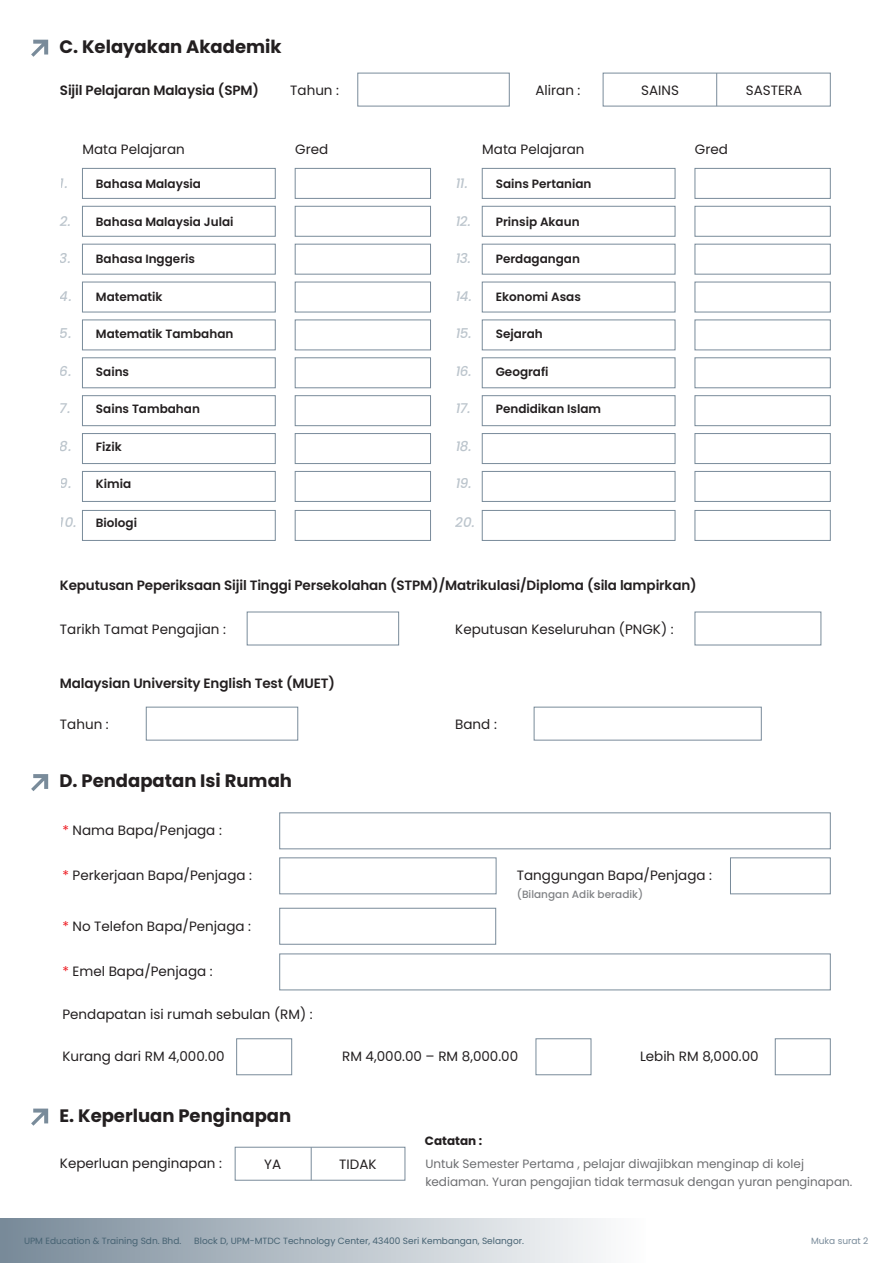
<style>
.page{position:relative;width:893px;height:1263px;background:#fff}
.page>*{position:absolute;margin:0;border:0;box-sizing:border-box;transform-origin:0 0}
.t1{font:700 18px "Poppins";color:#231f20}
.t2{font:13.5px "Poppins";color:#231f20}
.t3{font:600 13.5px "Poppins";letter-spacing:-.01em;color:#231f20}
.t4{font:italic 500 13.5px "Poppins";color:#798b9a}
.t5{font:600 12px "Poppins";color:#231f20}
.t6{font:12px/18px "Poppins";color:#6c6d70}
.t7{font:700 12px "Poppins";color:#231f20}
.t8{font:500 10.5px "Poppins";color:#808285}
.t9{font:9px "Poppins";color:#466272}
.t10{font:9px "Poppins";color:#798b9a}
.s1{font-weight:500;font-style:italic;font-size:13.5px;color:#798b9a}
.s2{color:#ee1d23}
</style>
<div class="page">
<div style="left:0;top:1219px;width:646px;height:44px;background:linear-gradient(to right,#778999,#fdfdfe)"></div>
<svg style="left:31px;top:40px;width:17px;height:17px"></svg>
<svg style="left:31px;top:1108px;width:17px;height:18px"></svg>
<div style="left:357px;top:73px;width:153px;height:33px;border:1px solid #798b9a"></div>
<div style="left:603px;top:73px;width:228px;height:33px;border:1px solid #798b9a"></div>
<div style="left:82px;top:168px;width:194px;height:31px;border:1px solid #798b9a"></div>
<div style="left:295px;top:168px;width:136px;height:31px;border:1px solid #798b9a"></div>
<div style="left:82px;top:206px;width:194px;height:31px;border:1px solid #798b9a"></div>
<div style="left:295px;top:206px;width:136px;height:31px;border:1px solid #798b9a"></div>
<div style="left:82px;top:244px;width:194px;height:31px;border:1px solid #798b9a"></div>
<div style="left:295px;top:244px;width:136px;height:31px;border:1px solid #798b9a"></div>
<div style="left:82px;top:320px;width:194px;height:30px;border:1px solid #798b9a"></div>
<div style="left:295px;top:320px;width:136px;height:30px;border:1px solid #798b9a"></div>
<div style="left:82px;top:357px;width:194px;height:31px;border:1px solid #798b9a"></div>
<div style="left:295px;top:357px;width:136px;height:31px;border:1px solid #798b9a"></div>
<div style="left:82px;top:395px;width:194px;height:31px;border:1px solid #798b9a"></div>
<div style="left:295px;top:395px;width:136px;height:31px;border:1px solid #798b9a"></div>
<div style="left:82px;top:433px;width:194px;height:31px;border:1px solid #798b9a"></div>
<div style="left:295px;top:433px;width:136px;height:31px;border:1px solid #798b9a"></div>
<div style="left:82px;top:471px;width:194px;height:31px;border:1px solid #798b9a"></div>
<div style="left:295px;top:471px;width:136px;height:31px;border:1px solid #798b9a"></div>
<div style="left:146px;top:707px;width:152px;height:33px;border:1px solid #798b9a"></div>
<div style="left:534px;top:707px;width:228px;height:33px;border:1px solid #798b9a"></div>
<hr style="left:716px;top:73px;width:1px;height:33px;background:#798b9a">
<div style="left:82px;top:510px;width:194px;height:31px;border:1px solid #798b9a"></div>
<div style="left:295px;top:510px;width:136px;height:31px;border:1px solid #798b9a"></div>
<div style="left:482px;top:510px;width:193px;height:31px;border:1px solid #798b9a"></div>
<div style="left:695px;top:510px;width:136px;height:31px;border:1px solid #798b9a"></div>
<div style="left:482px;top:168px;width:193px;height:31px;border:1px solid #798b9a"></div>
<div style="left:695px;top:168px;width:136px;height:31px;border:1px solid #798b9a"></div>
<div style="left:482px;top:206px;width:193px;height:31px;border:1px solid #798b9a"></div>
<div style="left:695px;top:206px;width:136px;height:31px;border:1px solid #798b9a"></div>
<div style="left:482px;top:244px;width:193px;height:31px;border:1px solid #798b9a"></div>
<div style="left:695px;top:244px;width:136px;height:31px;border:1px solid #798b9a"></div>
<div style="left:482px;top:320px;width:193px;height:30px;border:1px solid #798b9a"></div>
<div style="left:695px;top:320px;width:136px;height:30px;border:1px solid #798b9a"></div>
<div style="left:482px;top:357px;width:193px;height:31px;border:1px solid #798b9a"></div>
<div style="left:695px;top:357px;width:136px;height:31px;border:1px solid #798b9a"></div>
<div style="left:482px;top:395px;width:193px;height:31px;border:1px solid #798b9a"></div>
<div style="left:695px;top:395px;width:136px;height:31px;border:1px solid #798b9a"></div>
<div style="left:482px;top:433px;width:193px;height:31px;border:1px solid #798b9a"></div>
<div style="left:695px;top:433px;width:136px;height:31px;border:1px solid #798b9a"></div>
<div style="left:482px;top:471px;width:193px;height:31px;border:1px solid #798b9a"></div>
<div style="left:695px;top:471px;width:136px;height:31px;border:1px solid #798b9a"></div>
<div style="left:279px;top:812px;width:552px;height:37px;border:1px solid #798b9a"></div>
<div style="left:279px;top:857px;width:217px;height:37px;border:1px solid #798b9a"></div>
<div style="left:279px;top:908px;width:217px;height:37px;border:1px solid #798b9a"></div>
<div style="left:279px;top:953px;width:552px;height:37px;border:1px solid #798b9a"></div>
<div style="left:730px;top:857px;width:101px;height:37px;border:1px solid #798b9a"></div>
<div style="left:236px;top:1038px;width:56px;height:37px;border:1px solid #798b9a"></div>
<div style="left:536px;top:1038px;width:55px;height:37px;border:1px solid #798b9a"></div>
<div style="left:775px;top:1038px;width:56px;height:37px;border:1px solid #798b9a"></div>
<svg style="left:31px;top:774px;width:17px;height:17px"></svg>
<div style="left:235px;top:1147px;width:170px;height:33px;border:1px solid #798b9a"></div>
<hr style="left:311px;top:1147px;width:1px;height:33px;background:#798b9a">
<h1 class="t1" style="left:59px;top:36px;width:224px">C. Kelayakan Akademik</h1>
<p class="t3" style="left:60px;top:83px;width:201px">Sijil Pelajaran Malaysia (SPM)</p>
<p class="t2" style="left:290px;top:83px;width:50px">Tahun :</p>
<p class="t2" style="left:535px;top:83px;width:47px">Aliran :</p>
<p class="t2" style="left:641px;top:83px;width:39px">SAINS</p>
<p class="t2" style="left:746px;top:83px;width:58px">SASTERA</p>
<p class="t2" style="left:82px;top:141px;width:104px">Mata Pelajaran</p>
<p class="t2" style="left:295px;top:141px;width:35px">Gred</p>
<p class="t4" style="left:60px;top:176px;width:9px">1.</p>
<p class="t4" style="left:60px;top:213px;width:13px">2.</p>
<p class="t4" style="left:60px;top:251px;width:13px">3.</p>
<p class="t4" style="left:60px;top:288px;width:13px">4.</p>
<p class="t4" style="left:60px;top:326px;width:13px">5.</p>
<p class="t4" style="left:60px;top:363px;width:13px">6.</p>
<p class="t4" style="left:60px;top:401px;width:12px">7.</p>
<p class="t4" style="left:60px;top:438px;width:13px">8.</p>
<p class="t4" style="left:60px;top:476px;width:13px">9.</p>
<p class="t4" style="left:455px;top:176px;width:14px">11.</p>
<p class="t4" style="left:455px;top:213px;width:17px">12.</p>
<p class="t4" style="left:455px;top:251px;width:17px">13.</p>
<p class="t4" style="left:455px;top:288px;width:18px">14.</p>
<p class="t4" style="left:455px;top:326px;width:18px">15.</p>
<p class="t4" style="left:455px;top:363px;width:18px">16.</p>
<p class="t4" style="left:455px;top:401px;width:17px">17.</p>
<p class="t4" style="left:455px;top:438px;width:18px">18.</p>
<p class="t4" style="left:455px;top:476px;width:18px">19.</p>
<p class="t5" style="left:96px;top:177px;width:107px">Bahasa Malaysia</p>
<p class="t5" style="left:96px;top:215px;width:139px">Bahasa Malaysia Julai</p>
<p class="t5" style="left:96px;top:252px;width:101px">Bahasa Inggeris</p>
<p class="t5" style="left:96px;top:290px;width:68px">Matematik</p>
<p class="t5" style="left:96px;top:327px;width:139px">Matematik Tambahan</p>
<p class="t5" style="left:96px;top:365px;width:35px">Sains</p>
<p class="t5" style="left:96px;top:402px;width:106px">Sains Tambahan</p>
<p class="t5" style="left:96px;top:440px;width:27px">Fizik</p>
<p class="t5" style="left:96px;top:477px;width:37px">Kimia</p>
<p class="t5" style="left:60px;top:516px;width:79px"><span class="s1">10.</span> Biologi</p>
<p class="t4" style="left:455px;top:515px;width:21px">20.</p>
<p class="t2" style="left:482px;top:141px;width:104px">Mata Pelajaran</p>
<p class="t5" style="left:496px;top:177px;width:97px">Sains Pertanian</p>
<p class="t5" style="left:496px;top:215px;width:85px">Prinsip Akaun</p>
<p class="t5" style="left:496px;top:252px;width:86px">Perdagangan</p>
<p class="t5" style="left:496px;top:290px;width:87px">Ekonomi Asas</p>
<p class="t5" style="left:496px;top:327px;width:49px">Sejarah</p>
<p class="t5" style="left:496px;top:365px;width:54px">Geografi</p>
<p class="t5" style="left:496px;top:402px;width:107px">Pendidikan Islam</p>
<p class="t2" style="left:695px;top:141px;width:35px">Gred</p>
<p class="t3" style="left:60px;top:577px;width:638px">Keputusan Peperiksaan Sijil Tinggi Persekolahan (STPM)/Matrikulasi/Diploma (sila lampirkan)</p>
<p class="t2" style="left:60px;top:621px;width:167px">Tarikh Tamat Pengajian :</p>
<p class="t2" style="left:455px;top:621px;width:220px">Keputusan Keseluruhan (PNGK) :</p>
<p class="t3" style="left:60px;top:675px;width:276px">Malaysian University English Test (MUET)</p>
<p class="t2" style="left:60px;top:716px;width:50px">Tahun :</p>
<h1 class="t1" style="left:59px;top:771px;width:234px">D. Pendapatan Isi Rumah</h1>
<p class="t2" style="left:62px;top:823px;width:161px"><span class="s2">*</span> Nama Bapa/Penjaga :</p>
<p class="t2" style="left:62px;top:868px;width:191px"><span class="s2">*</span> Perkerjaan Bapa/Penjaga :</p>
<p class="t2" style="left:62px;top:918px;width:190px"><span class="s2">*</span> No Telefon Bapa/Penjaga :</p>
<p class="t2" style="left:62px;top:964px;width:152px"><span class="s2">*</span> Emel Bapa/Penjaga :</p>
<p class="t2" style="left:62px;top:1006px;width:252px">Pendapatan isi rumah sebulan (RM) :</p>
<p class="t2" style="left:455px;top:716px;width:43px">Band :</p>
<p class="t2" style="left:517px;top:868px;width:197px">Tanggungan Bapa/Penjaga :</p>
<p class="t8" style="left:517px;top:888px;width:128px">(Bilangan Adik beradik)</p>
<p class="t2" style="left:62px;top:1049px;width:164px">Kurang dari RM 4,000.00</p>
<p class="t2" style="left:342px;top:1049px;width:178px">RM 4,000.00 – RM 8,000.00</p>
<p class="t2" style="left:640px;top:1049px;width:120px">Lebih RM 8,000.00</p>
<h1 class="t1" style="left:59px;top:1105px;width:233px">E. Keperluan Penginapan</h1>
<p class="t7" style="left:425px;top:1133px;width:59px">Catatan :</p>
<p class="t2" style="left:60px;top:1156px;width:164px">Keperluan penginapan :</p>
<p class="t2" style="left:264px;top:1157px;width:18px">YA</p>
<p class="t2" style="left:339px;top:1157px;width:39px">TIDAK</p>
<p class="t6" style="left:425px;top:1155px;width:428px">Untuk Semester Pertama , pelajar diwajibkan menginap di kolej kediaman. Yuran pengajian tidak termasuk dengan yuran penginapan.</p>
<p class="t9" style="left:24px;top:1235px;width:159px">UPM Education &amp; Training Sdn. Bhd.</p>
<p class="t9" style="left:194px;top:1235px;width:331px">Block D, UPM-MTDC Technology Center, 43400 Seri Kembangan, Selangor.</p>
<p class="t10" style="left:811px;top:1235px;width:59px">Muka surat 2</p>
</div>
